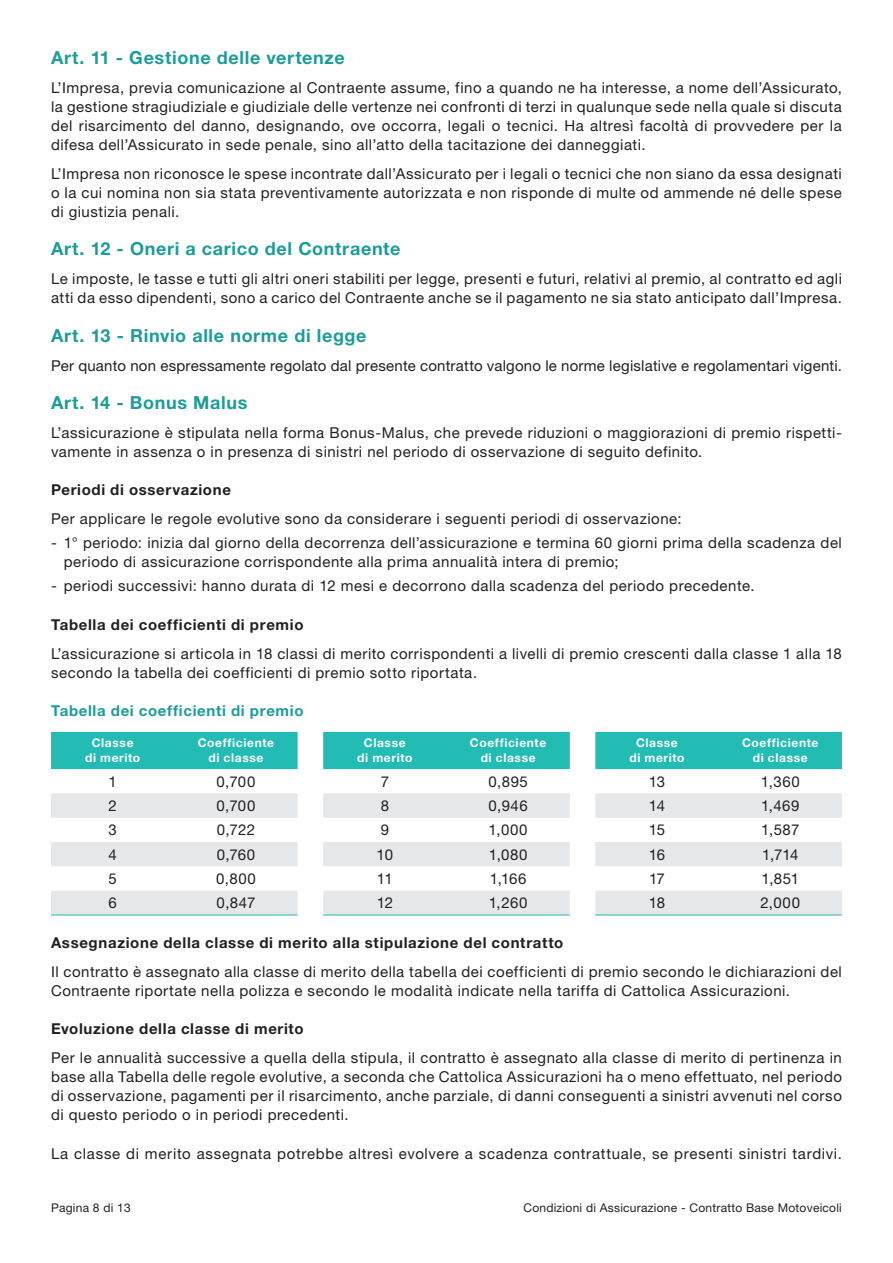
<style>
.page{position:relative;width:893px;height:1263px;background:#fff}
.page>*{position:absolute;margin:0;border:0;box-sizing:border-box;transform-origin:0 0}
.Titolo_Paragrafo{font:700 18px "Helvetica Neue LT Std";letter-spacing:.035em;color:#1a9d98}
.Testi_primo_paragraf{font:15px/19px "Helvetica Neue LT Std";letter-spacing:.035em;color:#231f20}
.Elenco_Puntato{font:15px/19px "Helvetica Neue LT Std";letter-spacing:.035em;color:#231f20}
.Testi{font:15px "Helvetica Neue LT Std";letter-spacing:.045em;color:#231f20}
.Titoletto_nero{font:700 15px "Helvetica Neue LT Std";letter-spacing:.045em;color:#231f20}
.Testi_primo_paragraf-2{font:15px "Helvetica Neue LT Std";letter-spacing:.015em;color:#231f20}
.Titoletto_verde{font:700 15px "Helvetica Neue LT Std";letter-spacing:.045em;color:#1a9d98}
.Testi-2{font:700 12px/15px "Helvetica Neue LT Std";letter-spacing:.05em;color:#fff;text-align:center}
.t1{font:12px "Helvetica Neue LT Std";letter-spacing:.02em;color:#231f20}
</style>
<div class="page">
<div style="left:51px;top:732px;width:791px;height:37px;background:#22bcb5"></div>
<svg style="left:51px;top:793px;width:791px;height:122px;fill:#e6e7e9"></svg>
<hr style="left:51px;top:915px;width:123px;height:1px;background:#22bcb5">
<hr style="left:174px;top:915px;width:124px;height:1px;background:#22bcb5">
<hr style="left:323px;top:915px;width:123px;height:1px;background:#22bcb5">
<hr style="left:446px;top:915px;width:124px;height:1px;background:#22bcb5">
<hr style="left:595px;top:915px;width:124px;height:1px;background:#22bcb5">
<hr style="left:719px;top:915px;width:123px;height:1px;background:#22bcb5">
<p class="Titolo_Paragrafo" style="left:51px;top:46px;width:295px">Art. 11 - Gestione delle vertenze</p>
<p class="Testi_primo_paragraf" style="left:51px;top:78px;width:792px;text-align:justify">L’Impresa, previa comunicazione al Contraente assume, fino a quando ne ha interesse, a nome dell’Assicurato, la gestione stragiudiziale e giudiziale delle vertenze nei confronti di terzi in qualunque sede nella quale si discuta del risarcimento del danno, designando, ove occorra, legali o tecnici. Ha altresì facoltà di provvedere per la difesa dell’Assicurato in sede penale, sino all’atto della tacitazione dei danneggiati.</p>
<p class="Testi_primo_paragraf" style="left:51px;top:164px;width:792px;text-align:justify">L’Impresa non riconosce le spese incontrate dall’Assicurato per i legali o tecnici che non siano da essa designati o la cui nomina non sia stata preventivamente autorizzata e non risponde di multe od ammende né delle spese di giustizia penali.</p>
<p class="Titolo_Paragrafo" style="left:51px;top:238px;width:351px">Art. 12 - Oneri a carico del Contraente</p>
<p class="Testi_primo_paragraf" style="left:51px;top:269px;width:792px">Le imposte, le tasse e tutti gli altri oneri stabiliti per legge, presenti e futuri, relativi al premio, al contratto ed agli atti da esso dipendenti, sono a carico del Contraente anche se il pagamento ne sia stato anticipato dall’Impresa.</p>
<p class="Titolo_Paragrafo" style="left:51px;top:324px;width:317px">Art. 13 - Rinvio alle norme di legge</p>
<p class="Testi_primo_paragraf-2" style="left:51px;top:356px;width:792px">Per quanto non espressamente regolato dal presente contratto valgono le norme legislative e regolamentari vigenti.</p>
<p class="Titolo_Paragrafo" style="left:51px;top:391px;width:198px">Art. 14 - Bonus Malus</p>
<p class="Testi_primo_paragraf" style="left:51px;top:423px;width:792px">L’assicurazione è stipulata nella forma Bonus-Malus, che prevede riduzioni o maggiorazioni di premio rispetti&shy;vamente in assenza o in presenza di sinistri nel periodo di osservazione di seguito definito.</p>
<p class="Titoletto_nero" style="left:51px;top:481px;width:181px">Periodi di osservazione</p>
<p class="Testi_primo_paragraf" style="left:51px;top:509px;width:632px">Per applicare le regole evolutive sono da considerare i seguenti periodi di osservazione:</p>
<p class="Elenco_Puntato" style="left:64px;top:533px;width:780px;text-indent:-13px">- 1° periodo: inizia dal giorno della decorrenza dell’assicurazione e termina 60 giorni prima della scadenza del periodo di assicurazione corrispondente alla prima annualità intera di premio;</p>
<p class="Elenco_Puntato" style="left:51px;top:576px;width:705px">- periodi successivi: hanno durata di 12 mesi e decorrono dalla scadenza del periodo precedente.</p>
<p class="Titoletto_nero" style="left:51px;top:615px;width:254px">Tabella dei coefficienti di premio</p>
<p class="Testi_primo_paragraf" style="left:51px;top:643px;width:792px">L’assicurazione si articola in 18 classi di merito corrispondenti a livelli di premio crescenti dalla classe 1 alla 18 secondo la tabella dei coefficienti di premio sotto riportata.</p>
<p class="Titoletto_verde" style="left:51px;top:701px;width:254px">Tabella dei coefficienti di premio</p>
<p class="Testi-2" style="left:85px;top:735px;width:57px">Classe di merito</p>
<p class="Testi-2" style="left:198px;top:735px;width:78px">Coefficiente di classe</p>
<p class="Testi-2" style="left:357px;top:735px;width:57px">Classe di merito</p>
<p class="Testi-2" style="left:470px;top:735px;width:78px">Coefficiente di classe</p>
<p class="Testi-2" style="left:629px;top:735px;width:57px">Classe di merito</p>
<p class="Testi-2" style="left:742px;top:735px;width:78px">Coefficiente di classe</p>
<p class="Testi" style="left:109px;top:772px;width:10px">1</p>
<p class="Testi" style="left:217px;top:772px;width:40px">0,700</p>
<p class="Testi" style="left:381px;top:772px;width:10px">7</p>
<p class="Testi" style="left:488px;top:772px;width:41px">0,895</p>
<p class="Testi" style="left:649px;top:772px;width:18px">13</p>
<p class="Testi" style="left:761px;top:772px;width:40px">1,360</p>
<p class="Testi" style="left:109px;top:797px;width:10px">2</p>
<p class="Testi" style="left:217px;top:797px;width:40px">0,700</p>
<p class="Testi" style="left:381px;top:797px;width:10px">8</p>
<p class="Testi" style="left:488px;top:797px;width:41px">0,946</p>
<p class="Testi" style="left:649px;top:797px;width:18px">14</p>
<p class="Testi" style="left:761px;top:797px;width:40px">1,469</p>
<p class="Testi" style="left:109px;top:821px;width:10px">3</p>
<p class="Testi" style="left:217px;top:821px;width:40px">0,722</p>
<p class="Testi" style="left:381px;top:821px;width:10px">9</p>
<p class="Testi" style="left:489px;top:821px;width:41px">1,000</p>
<p class="Testi" style="left:649px;top:821px;width:18px">15</p>
<p class="Testi" style="left:761px;top:821px;width:40px">1,587</p>
<p class="Testi" style="left:109px;top:845px;width:10px">4</p>
<p class="Testi" style="left:217px;top:845px;width:40px">0,760</p>
<p class="Testi" style="left:377px;top:845px;width:18px">10</p>
<p class="Testi" style="left:489px;top:845px;width:40px">1,080</p>
<p class="Testi" style="left:649px;top:845px;width:18px">16</p>
<p class="Testi" style="left:762px;top:845px;width:38px">1,714</p>
<p class="Testi" style="left:109px;top:869px;width:10px">5</p>
<p class="Testi" style="left:216px;top:869px;width:41px">0,800</p>
<p class="Testi" style="left:377px;top:869px;width:17px">11</p>
<p class="Testi" style="left:490px;top:869px;width:38px">1,166</p>
<p class="Testi" style="left:649px;top:869px;width:17px">17</p>
<p class="Testi" style="left:761px;top:869px;width:39px">1,851</p>
<p class="Testi" style="left:109px;top:894px;width:10px">6</p>
<p class="Testi" style="left:217px;top:894px;width:40px">0,847</p>
<p class="Testi" style="left:377px;top:894px;width:18px">12</p>
<p class="Testi" style="left:489px;top:894px;width:40px">1,260</p>
<p class="Testi" style="left:649px;top:894px;width:18px">18</p>
<p class="Testi" style="left:760px;top:894px;width:41px">2,000</p>
<p class="Titoletto_nero" style="left:51px;top:933px;width:514px">Assegnazione della classe di merito alla stipulazione del contratto</p>
<p class="Testi_primo_paragraf" style="left:51px;top:962px;width:792px">Il contratto è assegnato alla classe di merito della tabella dei coefficienti di premio secondo le dichiarazioni del<br>Contraente riportate nella polizza e secondo le modalità indicate nella tariffa di Cattolica Assicurazioni.</p>
<p class="Titoletto_nero" style="left:51px;top:1020px;width:254px">Evoluzione della classe di merito</p>
<p class="Testi_primo_paragraf" style="left:51px;top:1048px;width:792px;text-align:justify">Per le annualità successive a quella della stipula, il contratto è assegnato alla classe di merito di pertinenza in base alla Tabella delle regole evolutive, a seconda che Cattolica Assicurazioni ha o meno effettuato, nel periodo di osservazione, pagamenti per il risarcimento, anche parziale, di danni conseguenti a sinistri avvenuti nel corso di questo periodo o in periodi precedenti.</p>
<p class="Testi" style="left:51px;top:1144px;width:792px">La classe di merito assegnata potrebbe altresì evolvere a scadenza contrattuale, se presenti sinistri tardivi.</p>
<p class="t1" style="left:51px;top:1200px;width:81px">Pagina 8 di 13</p>
<p class="t1" style="left:523px;top:1200px;width:320px">Condizioni di Assicurazione - Contratto Base Motoveicoli</p>
</div>
